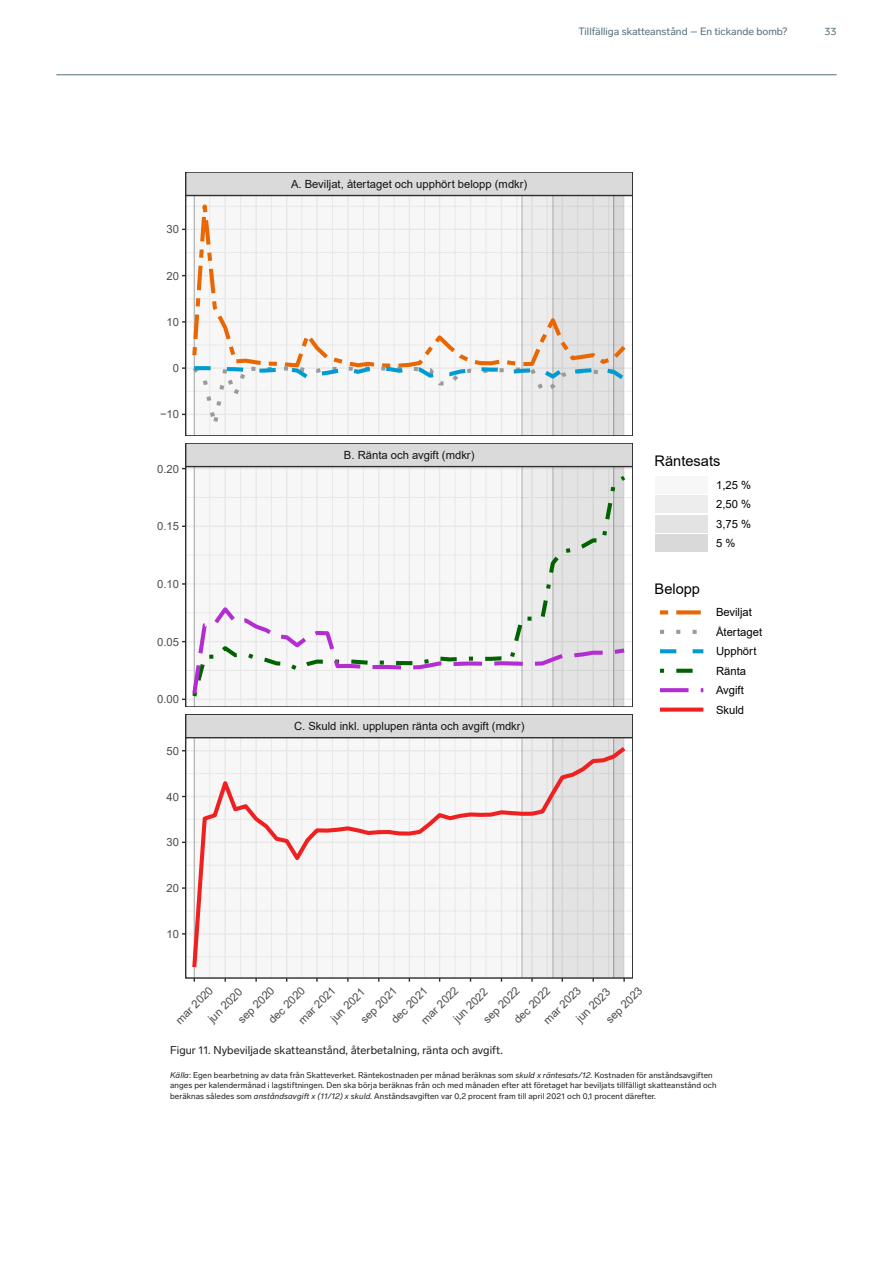
<style>
.page{position:relative;width:893px;height:1263px;background:#fff}
.page>*{position:absolute;margin:0;border:0;box-sizing:border-box;transform-origin:0 0}
.t1{font:14.7px "Arial";color:#000}
.t2{font:11.25px "Arial";color:#4c4c4c}
.t3{font:11.25px "Arial";color:#131313}
.t4{font:11.25px "Lab Grotesque";letter-spacing:.005em;color:#231f20}
.t5{font:11.25px/19.5px "Arial";color:#000;text-align:justify}
.t6{font:10.5px "Lab Grotesque";color:#546f7d}
.t7{font:8.25px/10.5px "Lab Grotesque";letter-spacing:.01em;color:#231f20}
.s1{font-style:italic}
</style>
<div class="page">
<hr style="left:56px;top:75px;width:781px;height:1px;background:#546f7d">
<hr style="left:186px;top:391px;width:447px;height:1px;background:#ececec">
<hr style="left:186px;top:345px;width:447px;height:1px;background:#ececec">
<hr style="left:186px;top:298px;width:447px;height:1px;background:#ececec">
<hr style="left:186px;top:252px;width:447px;height:1px;background:#ececec">
<hr style="left:186px;top:206px;width:447px;height:1px;background:#ececec">
<hr style="left:186px;top:414px;width:447px;height:1px;background:#ececec">
<hr style="left:186px;top:367px;width:447px;height:2px;background:#ececec">
<hr style="left:186px;top:321px;width:447px;height:2px;background:#ececec">
<hr style="left:186px;top:275px;width:447px;height:1px;background:#ececec">
<hr style="left:186px;top:229px;width:447px;height:1px;background:#ececec">
<svg style="left:192px;top:198px;width:434px;height:157px"></svg>
<hr style="left:186px;top:670px;width:447px;height:1px;background:#ececec">
<hr style="left:186px;top:612px;width:447px;height:1px;background:#ececec">
<hr style="left:186px;top:555px;width:447px;height:1px;background:#ececec">
<hr style="left:186px;top:497px;width:447px;height:1px;background:#ececec">
<hr style="left:186px;top:699px;width:447px;height:1px;background:#ececec">
<hr style="left:186px;top:641px;width:447px;height:1px;background:#ececec">
<hr style="left:186px;top:583px;width:447px;height:2px;background:#ececec">
<hr style="left:186px;top:526px;width:447px;height:1px;background:#ececec">
<hr style="left:623px;top:467px;width:2px;height:240px;background:#ececec">
<div style="left:194px;top:467px;width:328px;height:240px;background:#f7f7f7"></div>
<div style="left:522px;top:467px;width:31px;height:240px;background:#ededed"></div>
<div style="left:553px;top:467px;width:61px;height:240px;background:#e3e3e3"></div>
<div style="left:614px;top:467px;width:10px;height:240px;background:#d9d9d9"></div>
<hr style="left:194px;top:467px;width:1px;height:240px;background:#b8b8b8">
<hr style="left:521px;top:467px;width:2px;height:240px;background:#cdcdcd">
<hr style="left:552px;top:467px;width:1px;height:240px;background:#c6c6c6">
<hr style="left:613px;top:467px;width:1px;height:240px;background:#a4a4a4">
<svg style="left:193px;top:472px;width:433px;height:229px"></svg>
<div style="left:186px;top:467px;width:447px;height:240px;border:1px solid #303030"></div>
<hr style="left:186px;top:956px;width:447px;height:1px;background:#ececec">
<hr style="left:186px;top:911px;width:447px;height:1px;background:#ececec">
<hr style="left:186px;top:865px;width:447px;height:1px;background:#ececec">
<hr style="left:186px;top:819px;width:447px;height:1px;background:#ececec">
<hr style="left:186px;top:773px;width:447px;height:1px;background:#ececec">
<hr style="left:186px;top:933px;width:447px;height:1px;background:#ececec">
<hr style="left:186px;top:887px;width:447px;height:2px;background:#ececec">
<hr style="left:186px;top:841px;width:447px;height:2px;background:#ececec">
<hr style="left:186px;top:796px;width:447px;height:1px;background:#ececec">
<hr style="left:186px;top:750px;width:447px;height:1px;background:#ececec">
<hr style="left:623px;top:738px;width:2px;height:240px;background:#ececec">
<div style="left:194px;top:738px;width:328px;height:240px;background:#f7f7f7"></div>
<div style="left:522px;top:738px;width:31px;height:240px;background:#ededed"></div>
<div style="left:553px;top:738px;width:61px;height:240px;background:#e3e3e3"></div>
<div style="left:614px;top:738px;width:10px;height:240px;background:#d9d9d9"></div>
<hr style="left:194px;top:738px;width:1px;height:240px;background:#7f7f7f;opacity:.5">
<hr style="left:521px;top:738px;width:2px;height:240px;background:#7f7f7f;opacity:.5">
<hr style="left:552px;top:738px;width:1px;height:240px;background:#7f7f7f;opacity:.5">
<hr style="left:613px;top:738px;width:1px;height:240px;background:#7f7f7f;opacity:.5">
<svg style="left:190px;top:743px;width:440px;height:228px"></svg>
<div style="left:186px;top:714px;width:447px;height:24px;background:#dadada"></div>
<div style="left:186px;top:714px;width:447px;height:24px;border:1px solid #303030"></div>
<div style="left:186px;top:443px;width:447px;height:24px;background:#dadada"></div>
<div style="left:186px;top:443px;width:447px;height:24px;border:1px solid #303030"></div>
<div style="left:186px;top:172px;width:447px;height:24px;background:#dadada"></div>
<div style="left:186px;top:172px;width:447px;height:24px;border:1px solid #303030"></div>
<svg style="left:182px;top:355px;width:448px;height:90px"></svg>
<svg style="left:182px;top:603px;width:444px;height:97px"></svg>
<div style="left:655px;top:476px;width:53px;height:18px;background:#f7f7f7"></div>
<div style="left:655px;top:495px;width:53px;height:18px;background:#ededed"></div>
<svg style="left:655px;top:532px;width:53px;height:1px"></svg>
<div style="left:655px;top:515px;width:53px;height:17px;background:#e3e3e3"></div>
<div style="left:655px;top:534px;width:53px;height:18px;background:#d9d9d9"></div>
<svg style="left:660px;top:610px;width:41px;height:4px"></svg>
<svg style="left:660px;top:630px;width:37px;height:4px"></svg>
<svg style="left:660px;top:649px;width:43px;height:4px"></svg>
<svg style="left:660px;top:669px;width:33px;height:4px"></svg>
<svg style="left:660px;top:688px;width:43px;height:4px"></svg>
<svg style="left:660px;top:708px;width:43px;height:4px"></svg>
<h2 class="t2" style="left:167px;top:222px;width:14px">30</h2>
<h2 class="t2" style="left:167px;top:268px;width:14px">20</h2>
<h2 class="t2" style="left:167px;top:314px;width:14px">10</h2>
<h2 class="t2" style="left:173px;top:360px;width:8px">0</h2>
<h2 class="t2" style="left:160px;top:407px;width:21px">−10</h2>
<h2 class="t2" style="left:157px;top:461px;width:23px">0.20</h2>
<h2 class="t2" style="left:157px;top:519px;width:23px">0.15</h2>
<h2 class="t2" style="left:157px;top:576px;width:23px">0.10</h2>
<h2 class="t2" style="left:157px;top:634px;width:23px">0.05</h2>
<h2 class="t2" style="left:157px;top:692px;width:23px">0.00</h2>
<h2 class="t2" style="left:167px;top:743px;width:14px">50</h2>
<h2 class="t2" style="left:167px;top:789px;width:14px">40</h2>
<h2 class="t2" style="left:167px;top:835px;width:14px">30</h2>
<h2 class="t2" style="left:167px;top:880px;width:14px">20</h2>
<h2 class="t2" style="left:167px;top:926px;width:14px">10</h2>
<p class="t6" style="left:578px;top:25px;width:211px">Tillfälliga skatteanstånd – En tickande bomb?</p>
<p class="t6" style="left:824px;top:25px;width:14px">33</p>
<h2 class="t3" style="left:291px;top:176px;width:238px">A. Beviljat, återtaget och upphört belopp (mdkr)</h2>
<h2 class="t3" style="left:344px;top:447px;width:132px">B. Ränta och avgift (mdkr)</h2>
<h2 class="t3" style="left:294px;top:718px;width:232px">C. Skuld inkl. upplupen ränta och avgift (mdkr)</h2>
<h1 class="t1" style="left:655px;top:451px;width:67px">Räntesats</h1>
<h2 class="t5" style="left:716px;top:475px;width:37px">1,25 % 2,50 % 3,75 % 5 %</h2>
<h1 class="t1" style="left:655px;top:579px;width:47px">Belopp</h1>
<h2 class="t5" style="left:716px;top:603px;width:48px;text-align:left">Beviljat<br>Återtaget<br>Upphört<br>Ränta<br>Avgift<br>Skuld</h2>
<h2 class="t2" style="left:540px;top:1016px;width:49px;rotate:-45deg">mar 2023</h2>
<h2 class="t2" style="left:172px;top:1016px;width:49px;rotate:-45deg">mar 2020</h2>
<h2 class="t2" style="left:417px;top:1016px;width:49px;rotate:-45deg">mar 2022</h2>
<h2 class="t2" style="left:602px;top:1016px;width:48px;rotate:-45deg">sep 2023</h2>
<h2 class="t2" style="left:234px;top:1016px;width:48px;rotate:-45deg">sep 2020</h2>
<h2 class="t2" style="left:265px;top:1016px;width:48px;rotate:-45deg">dec 2020</h2>
<h2 class="t2" style="left:480px;top:1016px;width:48px;rotate:-45deg">sep 2022</h2>
<h2 class="t2" style="left:510px;top:1016px;width:48px;rotate:-45deg">dec 2022</h2>
<h2 class="t2" style="left:295px;top:1016px;width:49px;rotate:-45deg">mar 2021</h2>
<h2 class="t2" style="left:357px;top:1016px;width:48px;rotate:-45deg">sep 2021</h2>
<h2 class="t2" style="left:388px;top:1016px;width:48px;rotate:-45deg">dec 2021</h2>
<h2 class="t2" style="left:572px;top:1015px;width:45px;rotate:-45deg">jun 2023</h2>
<h2 class="t2" style="left:205px;top:1015px;width:45px;rotate:-45deg">jun 2020</h2>
<h2 class="t2" style="left:450px;top:1015px;width:45px;rotate:-45deg">jun 2022</h2>
<h2 class="t2" style="left:327px;top:1015px;width:45px;rotate:-45deg">jun 2021</h2>
<h2 class="t4" style="left:170px;top:1044px;width:334px">Figur 11. Nybeviljade skatteanstånd, återbetalning, ränta och avgift.</h2>
<p class="t7" style="left:170px;top:1069px;width:548px"><span class="s1">Källa</span>: Egen bearbetning av data från Skatteverket. Räntekostnaden per månad beräknas som <span class="s1">skuld x räntesats/12.</span> Kostnaden för anståndsavgiften anges per kalendermånad i lagstiftningen. Den ska börja beräknas från och med månaden efter att företaget har beviljats tillfälligt skatteanstånd och beräknas således som <span class="s1">anståndsavgift x (11/12) x skuld.</span> Anståndsavgiften var 0,2 procent fram till april 2021 och 0,1 procent därefter.</p>
</div>
